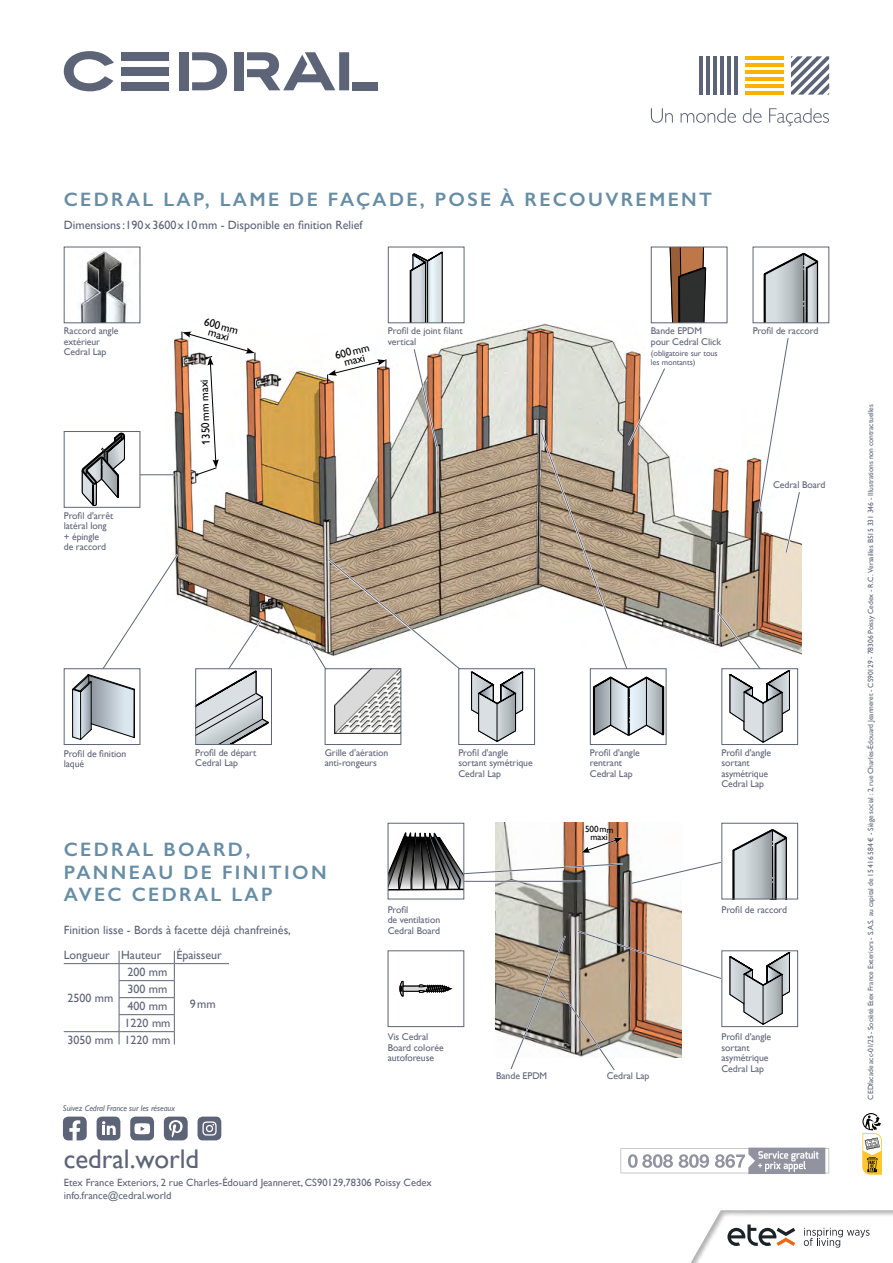
<style>
.page{position:relative;width:893px;height:1263px;background:#fff}
.page>*{position:absolute;margin:0;border:0;box-sizing:border-box;transform-origin:0 0}
.t1{font:27px "Gill Sans";color:#5e6478}
.inter2{font:600 19.5px/22.5px "Gill Sans";letter-spacing:.12em;color:#678da5}
.texte1{font:12px "Gill Sans";color:#5e6478}
.cotes_schéma{font:500 11.1px "Gill Sans Nova";color:#000}
.t2{font:10.5px/13.5px "Gill Sans";color:#5e6478}
.légende_schéma1_Cedr{font:9.75px/10.5px "Gill Sans";letter-spacing:-.005em;color:#5e6478}
.cotes_schéma-2{font:500 9px "Gill Sans Nova";letter-spacing:-.015em;color:#000}
.t3{font:italic 8.4px "Gill Sans";letter-spacing:-.01em;color:#5e6478}
.légende_schéma1_Cedr-2{font:8.25px/9px "Gill Sans";letter-spacing:-.005em;color:#5e6478}
.t4{font:7.5px "Gill Sans";letter-spacing:-.01em;color:#5e6478}
</style>
<div class="page">
<svg style="left:620px;top:1147px;width:209px;height:27px"></svg>
<div style="left:198px;top:1116px;width:23px;height:24px;background:#5e6478;border-radius:5px"></div>
<svg style="left:202px;top:1121px;width:15px;height:14px"></svg>
<div style="left:63px;top:1116px;width:24px;height:24px;background:#5e6478;border-radius:5px"></div>
<svg style="left:69px;top:1120px;width:11px;height:20px"></svg>
<div style="left:97px;top:1116px;width:23px;height:24px;background:#5e6478;border-radius:5px"></div>
<svg style="left:102px;top:1121px;width:14px;height:14px"></svg>
<div style="left:130px;top:1116px;width:24px;height:24px;background:#5e6478;border-radius:5px"></div>
<svg style="left:134px;top:1123px;width:16px;height:11px"></svg>
<div style="left:164px;top:1116px;width:24px;height:24px;background:#5e6478;border-radius:5px"></div>
<svg style="left:169px;top:1120px;width:14px;height:17px"></svg>
<svg style="left:862px;top:1113px;width:20px;height:62px"></svg>
<svg style="left:64px;top:51px;width:50px;height:40px"></svg>
<div style="left:234px;top:52px;width:10px;height:38px;background:#5e6478"></div>
<div style="left:179px;top:52px;width:10px;height:38px;background:#5e6478"></div>
<svg style="left:192px;top:52px;width:35px;height:38px"></svg>
<div style="left:121px;top:52px;width:48px;height:8px;background:#5e6478"></div>
<div style="left:121px;top:82px;width:48px;height:8px;background:#5e6478"></div>
<div style="left:121px;top:67px;width:48px;height:8px;background:#5e6478"></div>
<div style="left:353px;top:82px;width:25px;height:8px;background:#5e6478"></div>
<svg style="left:247px;top:52px;width:102px;height:38px"></svg>
<hr style="left:745px;top:91px;width:38px;height:4px;background:#fab200">
<hr style="left:745px;top:84px;width:38px;height:4px;background:#fab200">
<hr style="left:745px;top:77px;width:38px;height:4px;background:#fab200">
<hr style="left:745px;top:70px;width:38px;height:4px;background:#fab200">
<hr style="left:745px;top:63px;width:38px;height:4px;background:#fab200">
<hr style="left:745px;top:56px;width:38px;height:4px;background:#fab200">
<hr style="left:734px;top:56px;width:3px;height:39px;background:#5e6478">
<hr style="left:727px;top:56px;width:3px;height:39px;background:#5e6478">
<hr style="left:720px;top:56px;width:4px;height:39px;background:#5e6478">
<hr style="left:713px;top:56px;width:4px;height:39px;background:#5e6478">
<hr style="left:706px;top:56px;width:4px;height:39px;background:#5e6478">
<hr style="left:699px;top:56px;width:4px;height:39px;background:#5e6478">
<svg style="left:791px;top:56px;width:38px;height:39px"></svg>
<svg style="left:651px;top:108px;width:22px;height:15px"></svg>
<svg style="left:681px;top:108px;width:55px;height:15px"></svg>
<svg style="left:743px;top:108px;width:19px;height:15px"></svg>
<svg style="left:769px;top:108px;width:60px;height:18px"></svg>
<div style="left:652px;top:1199px;width:241px;height:64px;background:#000;opacity:.3"></div>
<img style="left:173px;top:321px;width:628px;height:334px">
<svg style="left:327px;top:359px;width:59px;height:24px"></svg>
<svg style="left:181px;top:332px;width:74px;height:144px"></svg>
<hr style="left:132px;top:474px;width:42px;height:2px;background:#fff">
<hr style="left:132px;top:474px;width:42px;height:1px;background:#5e6478">
<svg style="left:412px;top:347px;width:27px;height:102px"></svg>
<svg style="left:757px;top:336px;width:45px;height:219px"></svg>
<img style="left:78px;top:251px;width:50px;height:70px">
<div style="left:64px;top:247px;width:76px;height:76px;border:1px solid #5e6478"></div>
<svg style="left:196px;top:617px;width:73px;height:126px"></svg>
<div style="left:195px;top:668px;width:77px;height:77px;border:1px solid #5e6478"></div>
<svg style="left:306px;top:557px;width:217px;height:185px"></svg>
<div style="left:458px;top:668px;width:77px;height:77px;border:1px solid #5e6478"></div>
<svg style="left:539px;top:366px;width:128px;height:370px"></svg>
<div style="left:590px;top:668px;width:76px;height:77px;border:1px solid #5e6478"></div>
<svg style="left:715px;top:610px;width:75px;height:133px"></svg>
<div style="left:721px;top:668px;width:77px;height:77px;border:1px solid #5e6478"></div>
<svg style="left:763px;top:252px;width:56px;height:69px;background:#b3b8bb"></svg>
<div style="left:753px;top:247px;width:76px;height:76px;border:1px solid #5e6478"></div>
<div style="left:325px;top:669px;width:76px;height:75px;background:#fff"></div>
<img style="left:334px;top:670px;width:65px;height:63px">
<div style="left:325px;top:668px;width:76px;height:77px;border:1px solid #5e6478"></div>
<div style="left:64px;top:431px;width:76px;height:76px;background:#fff"></div>
<svg style="left:82px;top:433px;width:43px;height:73px"></svg>
<div style="left:64px;top:431px;width:76px;height:77px;border:1px solid #5e6478"></div>
<svg style="left:410px;top:252px;width:33px;height:69px;background:#b3b9bd"></svg>
<div style="left:388px;top:247px;width:76px;height:76px;border:1px solid #5e6478"></div>
<svg style="left:72px;top:552px;width:108px;height:188px"></svg>
<div style="left:64px;top:668px;width:76px;height:77px;border:1px solid #5e6478"></div>
<svg style="left:399px;top:981px;width:53px;height:15px"></svg>
<div style="left:388px;top:950px;width:76px;height:77px;border:1px solid #5e6478"></div>
<svg style="left:732px;top:829px;width:55px;height:68px;background:#b0b5b8"></svg>
<div style="left:721px;top:823px;width:77px;height:76px;border:1px solid #5e6478"></div>
<svg style="left:730px;top:952px;width:60px;height:73px"></svg>
<div style="left:721px;top:950px;width:77px;height:77px;border:1px solid #5e6478"></div>
<img style="left:495px;top:823px;width:186px;height:212px">
<svg style="left:510px;top:929px;width:213px;height:141px"></svg>
<svg style="left:64px;top:951px;width:165px;height:93px"></svg>
<svg style="left:669px;top:249px;width:38px;height:72px;background:#685243"></svg>
<div style="left:651px;top:247px;width:76px;height:76px;border:1px solid #5e6478"></div>
<svg style="left:390px;top:832px;width:333px;height:58px"></svg>
<div style="left:388px;top:823px;width:76px;height:76px;border:1px solid #5e6478"></div>
<p class="inter2" style="left:64px;top:187px;width:650px">CEDRAL LAP, LAME DE FAÇADE, POSE À RECOUVREMENT</p>
<p class="texte1" style="left:64px;top:218px;width:300px">Dimensions:190x3600x10mm - Disponible en finition Relief</p>
<p class="légende_schéma1_Cedr" style="left:64px;top:326px;width:56px">Raccord angle extérieur<br>Cedral Lap</p>
<p class="légende_schéma1_Cedr" style="left:64px;top:510px;width:51px">Profil d'arrêt latéral long + épingle<br>de raccord</p>
<p class="cotes_schéma" style="left:206px;top:315px;width:36px;rotate:15deg">600mm</p>
<p class="cotes_schéma" style="left:210px;top:325px;width:23px;rotate:15deg">maxi</p>
<p class="cotes_schéma" style="left:199px;top:446px;width:67px;rotate:-92deg">1350mm maxi</p>
<p class="cotes_schéma" style="left:334px;top:349px;width:36px;rotate:-15deg">600mm</p>
<p class="cotes_schéma" style="left:342px;top:356px;width:23px;rotate:-15deg">maxi</p>
<p class="légende_schéma1_Cedr" style="left:388px;top:326px;width:76px">Profil de joint filant vertical</p>
<p class="légende_schéma1_Cedr" style="left:651px;top:326px;width:72px">Bande EPDM pour Cedral Click</p>
<p class="légende_schéma1_Cedr-2" style="left:651px;top:348px;width:68px">(obligatoire sur tous les montants)</p>
<p class="légende_schéma1_Cedr" style="left:753px;top:326px;width:67px">Profil de raccord</p>
<p class="légende_schéma1_Cedr" style="left:773px;top:479px;width:54px">Cedral Board</p>
<p class="légende_schéma1_Cedr" style="left:64px;top:748px;width:64px">Profil de finition laqué</p>
<p class="légende_schéma1_Cedr" style="left:195px;top:747px;width:63px">Profil de départ<br>Cedral Lap</p>
<p class="légende_schéma1_Cedr" style="left:458px;top:747px;width:76px">Profil d'angle sortant symétrique<br>Cedral Lap</p>
<p class="légende_schéma1_Cedr" style="left:590px;top:747px;width:51px">Profil d'angle rentrant<br>Cedral Lap</p>
<p class="légende_schéma1_Cedr" style="left:721px;top:747px;width:51px">Profil d'angle sortant asymétrique<br>Cedral Lap</p>
<p class="légende_schéma1_Cedr" style="left:325px;top:747px;width:65px">Grille d’aération anti-rongeurs</p>
<p class="cotes_schéma-2" style="left:585px;top:824px;width:30px">500mm</p>
<p class="cotes_schéma-2" style="left:591px;top:831px;width:19px">maxi</p>
<p class="inter2" style="left:64px;top:838px;width:264px">CEDRAL BOARD,<br>PANNEAU DE FINITION<br>AVEC CEDRAL LAP</p>
<p class="texte1" style="left:64px;top:923px;width:229px">Finition lisse - Bords à facette déjà chanfreinés,</p>
<p class="texte1" style="left:64px;top:948px;width:48px">Longueur</p>
<p class="texte1" style="left:121px;top:948px;width:42px">Hauteur</p>
<p class="texte1" style="left:176px;top:948px;width:47px">Épaisseur</p>
<p class="texte1" style="left:67px;top:991px;width:47px">2500 mm</p>
<p class="texte1" style="left:128px;top:965px;width:41px">200 mm</p>
<p class="texte1" style="left:128px;top:982px;width:41px">300 mm</p>
<p class="texte1" style="left:128px;top:999px;width:41px">400 mm</p>
<p class="texte1" style="left:125px;top:1016px;width:47px">1220 mm</p>
<p class="texte1" style="left:190px;top:997px;width:28px">9mm</p>
<p class="texte1" style="left:67px;top:1033px;width:47px">3050 mm</p>
<p class="texte1" style="left:125px;top:1033px;width:47px">1220 mm</p>
<p class="t3" style="left:63px;top:1104px;width:114px">Suivez Cedral France sur les réseaux</p>
<p class="légende_schéma1_Cedr" style="left:388px;top:904px;width:54px">Profil<br>de ventilation<br>Cedral Board</p>
<p class="légende_schéma1_Cedr" style="left:388px;top:1031px;width:58px">Vis Cedral<br>Board colorée autoforeuse</p>
<h1 class="t1" style="left:64px;top:1143px;width:137px">cedral.world</h1>
<p class="t2" style="left:64px;top:1175px;width:369px">Etex France Exteriors, 2 rue Charles-Édouard Jeanneret, CS90129,78306 Poissy Cedex info.france@cedral.world</p>
<p class="légende_schéma1_Cedr" style="left:496px;top:1071px;width:53px">Bande EPDM</p>
<p class="légende_schéma1_Cedr" style="left:607px;top:1071px;width:44px">Cedral Lap</p>
<p class="légende_schéma1_Cedr" style="left:721px;top:904px;width:67px">Profil de raccord</p>
<p class="légende_schéma1_Cedr" style="left:721px;top:1031px;width:51px">Profil d'angle sortant asymétrique<br>Cedral Lap</p>
<p class="t4" style="left:866px;top:1099px;width:697px;rotate:-90deg">CEDfacade acc-01/25 - Société Etex France Exteriors - S.A.S. au capital de 15 416 584 € - Siège social : 2, rue Charles-Édouard Jeanneret - CS90129 - 78306 Poissy Cedex - R.C. Versailles B515 331 346 - Illustrations non contractuelles</p>
</div>
